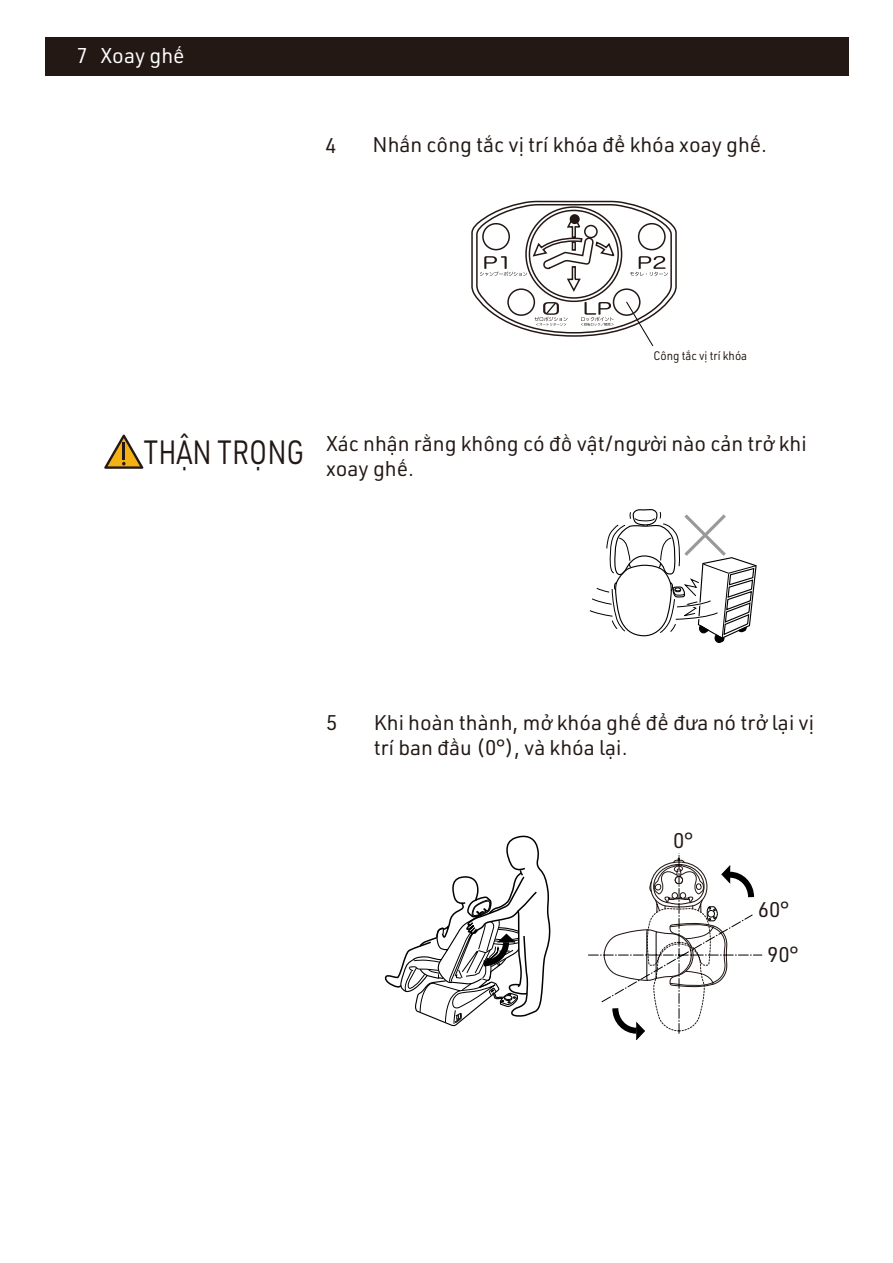
<style>
.page{position:relative;width:893px;height:1263px;background:#fff}
.page>*{position:absolute;margin:0;border:0;box-sizing:border-box;transform-origin:0 0}
.t1{font:21px/25.2px "URWDIN";color:#231815}
.t2{font:21px "URWDIN";color:#fff}
.t3{font:20.85px/25px "URWDIN";color:#231815}
.t4{font:12.15px "URWDIN";color:#231815;scale:.93 1}
.s1{font-size:33px}
</style>
<div class="page">
<div style="left:45px;top:37px;width:803px;height:38px;background:#231813"></div>
<svg style="left:471px;top:200px;width:206px;height:147px"></svg>
<svg style="left:590px;top:509px;width:167px;height:134px"></svg>
<svg style="left:384px;top:835px;width:167px;height:192px"></svg>
<svg style="left:588px;top:853px;width:175px;height:187px"></svg>
<svg style="left:104px;top:434px;width:39px;height:35px"></svg>
<p class="t2" style="left:77px;top:42px;width:110px">7 Xoay ghế</p>
<p class="t3" style="left:325px;top:132px;width:13px">4</p>
<p class="t3" style="left:373px;top:131px;width:396px">Nhấn công tắc vị trí khóa để khóa xoay ghế.</p>
<p class="t4" style="left:653px;top:347px;width:102px">Công tắc vị trí khóa</p>
<p class="t1" style="left:326px;top:430px;width:482px;text-indent:-183px"><span class="s1">THẬN TRỌNG</span> Xác nhận rằng không có đồ vật/người nào cản trở khi xoay ghế.</p>
<p class="t3" style="left:326px;top:709px;width:13px">5</p>
<p class="t3" style="left:374px;top:709px;width:442px">Khi hoàn thành, mở khóa ghế để đưa nó trở lại vị trí ban đầu (0°), và khóa lại.</p>
<p class="t3" style="left:673px;top:827px;width:21px">0°</p>
<p class="t3" style="left:758px;top:896px;width:33px">60°</p>
<p class="t3" style="left:767px;top:941px;width:33px">90°</p>
</div>
